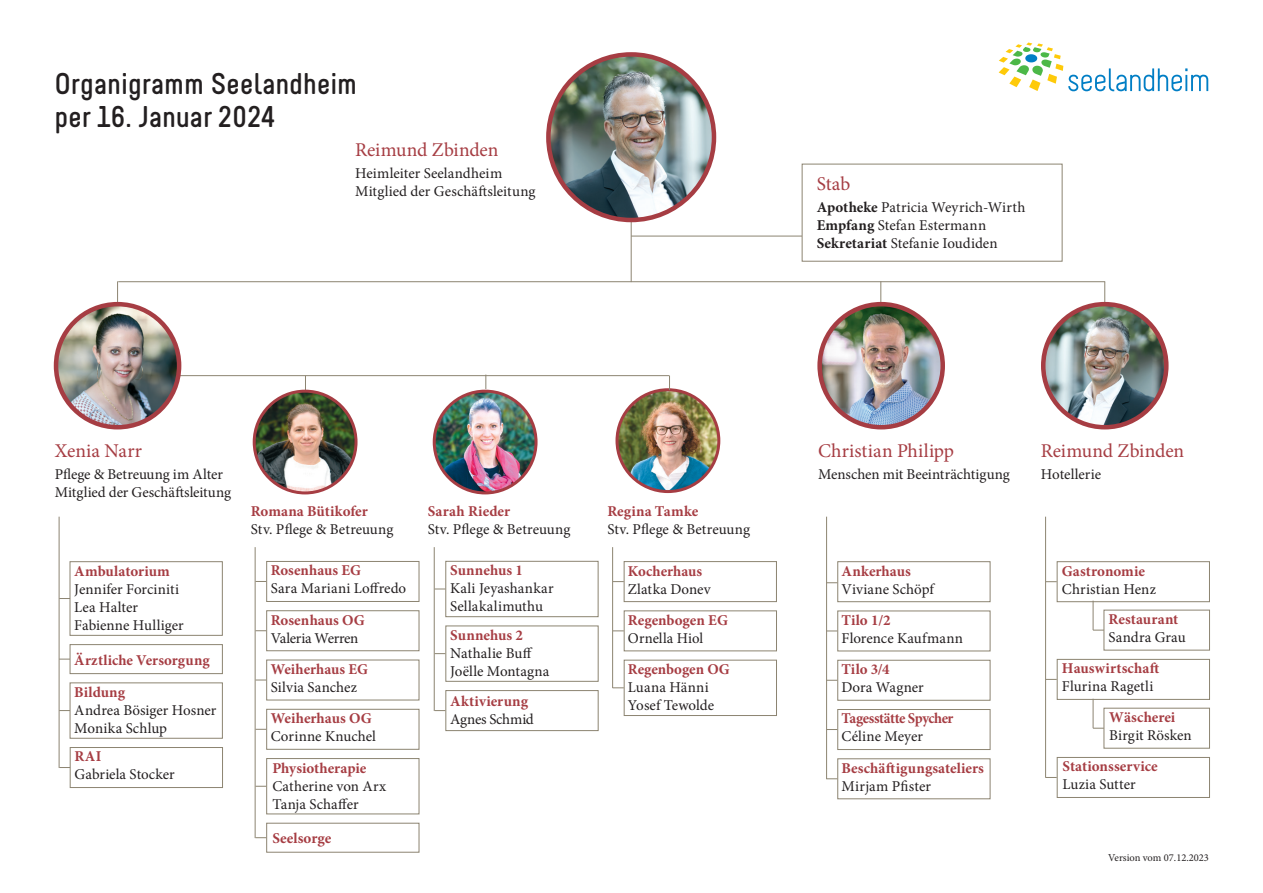
<style>
.page{position:relative;width:1263px;height:893px;background:#fff}
.page>*{position:absolute;margin:0;border:0;box-sizing:border-box;transform-origin:0 0}
.t1{font:700 30px/33px "Melbourne";letter-spacing:-.015em;color:#231f20}
.t2{font:19.5px "Minion Pro";letter-spacing:-.005em;color:#a63d43}
.t3{font:15px/18px "Minion Pro";letter-spacing:.005em;color:#231f20}
.t4{font:700 15px "Minion Pro";letter-spacing:.005em;color:#a63d43}
.t5{font:700 15px "Minion Pro";letter-spacing:-.03em;color:#a63d43}
.t6{font:15px "Minion Pro";letter-spacing:-.025em;color:#231f20}
.t7{font:15px "Minion Pro";letter-spacing:-.015em;color:#231f20}
.t8{font:10.5px "Minion Pro";color:#231f20}
.s1{font-weight:700}
</style>
<div class="page">
<svg style="left:999px;top:43px;width:209px;height:48px"></svg>
<hr style="left:118px;top:281px;width:987px;height:1px;background:#8c8471">
<hr style="left:176px;top:375px;width:493px;height:1px;background:#8c8471">
<hr style="left:631px;top:103px;width:1px;height:179px;background:#8c8471">
<img style="left:548px;top:54px;width:166px;height:166px;border-radius:83px">
<div style="left:546px;top:52px;width:170px;height:170px;border:4px solid #a63d43;border-radius:50%"></div>
<img style="left:434px;top:391px;width:102px;height:102px;border-radius:51px">
<div style="left:433px;top:390px;width:104px;height:104px;border:3px solid #a63d43;border-radius:50%"></div>
<hr style="left:117px;top:281px;width:1px;height:34px;background:#8c8471">
<img style="left:56px;top:304px;width:123px;height:123px;border-radius:62px">
<div style="left:54px;top:302px;width:127px;height:127px;border:4px solid #a63d43;border-radius:50%"></div>
<hr style="left:880px;top:281px;width:1px;height:34px;background:#8c8471">
<img style="left:820px;top:304px;width:123px;height:123px;border-radius:62px">
<div style="left:817px;top:302px;width:128px;height:127px;border:4px solid #a63d43;border-radius:50%"></div>
<hr style="left:1104px;top:282px;width:1px;height:34px;background:#8c8471">
<img style="left:1043px;top:304px;width:123px;height:123px;border-radius:62px">
<div style="left:1041px;top:302px;width:127px;height:127px;border:4px solid #a63d43;border-radius:50%"></div>
<div style="left:70px;top:644px;width:153px;height:30px;border:1px solid #8c8471"></div>
<div style="left:837px;top:660px;width:153px;height:41px;border:1px solid #8c8471"></div>
<div style="left:70px;top:682px;width:153px;height:57px;border:1px solid #8c8471"></div>
<div style="left:837px;top:709px;width:153px;height:41px;border:1px solid #8c8471"></div>
<div style="left:837px;top:758px;width:153px;height:41px;border:1px solid #8c8471"></div>
<div style="left:837px;top:561px;width:153px;height:41px;border:1px solid #8c8471"></div>
<div style="left:70px;top:561px;width:153px;height:75px;border:1px solid #8c8471"></div>
<img style="left:617px;top:390px;width:102px;height:102px;border-radius:51px">
<div style="left:615px;top:388px;width:105px;height:105px;border:3px solid #a63d43;border-radius:50%"></div>
<div style="left:266px;top:709px;width:153px;height:41px;border:1px solid #8c8471"></div>
<div style="left:266px;top:758px;width:153px;height:56px;border:1px solid #8c8471"></div>
<div style="left:266px;top:561px;width:153px;height:41px;border:1px solid #8c8471"></div>
<div style="left:266px;top:610px;width:153px;height:41px;border:1px solid #8c8471"></div>
<div style="left:266px;top:823px;width:153px;height:30px;border:1px solid #8c8471"></div>
<div style="left:1103px;top:610px;width:107px;height:40px;border:1px solid #8c8471"></div>
<div style="left:1057px;top:757px;width:153px;height:41px;border:1px solid #8c8471"></div>
<div style="left:1057px;top:561px;width:153px;height:41px;border:1px solid #8c8471"></div>
<hr style="left:631px;top:236px;width:171px;height:1px;background:#8c8471">
<div style="left:802px;top:164px;width:260px;height:98px;border:1px solid #8c8471"></div>
<div style="left:1103px;top:708px;width:107px;height:41px;border:1px solid #8c8471"></div>
<div style="left:1057px;top:659px;width:153px;height:41px;border:1px solid #8c8471"></div>
<svg style="left:1093px;top:699px;width:11px;height:30px"></svg>
<svg style="left:1093px;top:601px;width:11px;height:30px"></svg>
<svg style="left:305px;top:376px;width:1px;height:14px"></svg>
<svg style="left:485px;top:376px;width:1px;height:13px"></svg>
<svg style="left:669px;top:376px;width:1px;height:14px"></svg>
<div style="left:70px;top:747px;width:153px;height:41px;border:1px solid #8c8471"></div>
<img style="left:254px;top:391px;width:102px;height:101px">
<div style="left:253px;top:390px;width:104px;height:104px;border:3px solid #a63d43;border-radius:50%"></div>
<div style="left:445px;top:626px;width:153px;height:56px;border:1px solid #8c8471"></div>
<div style="left:445px;top:690px;width:153px;height:41px;border:1px solid #8c8471"></div>
<div style="left:445px;top:561px;width:153px;height:56px;border:1px solid #8c8471"></div>
<hr style="left:434px;top:547px;width:1px;height:164px;background:#8c8471">
<div style="left:624px;top:610px;width:153px;height:41px;border:1px solid #8c8471"></div>
<div style="left:624px;top:660px;width:153px;height:56px;border:1px solid #8c8471"></div>
<div style="left:624px;top:561px;width:153px;height:41px;border:1px solid #8c8471"></div>
<hr style="left:612px;top:547px;width:1px;height:141px;background:#8c8471">
<hr style="left:59px;top:517px;width:1px;height:251px;background:#8c8471">
<hr style="left:255px;top:547px;width:1px;height:291px;background:#8c8471">
<hr style="left:826px;top:517px;width:1px;height:262px;background:#8c8471">
<hr style="left:1045px;top:517px;width:1px;height:261px;background:#8c8471">
<h1 class="t1" style="left:54px;top:67px;width:305px">Organigramm Seelandheim per 16. Januar 2024</h1>
<h2 class="t2" style="left:355px;top:137px;width:145px">Reimund Zbinden</h2>
<p class="t3" style="left:355px;top:164px;width:182px">Heimleiter Seelandheim<br>Mitglied der Geschäftsleitung</p>
<h2 class="t2" style="left:817px;top:170px;width:35px">Stab</h2>
<p class="t3" style="left:817px;top:198px;width:210px"><span class="s1">Apotheke</span> Patricia Weyrich-Wirth<br><span class="s1">Empfang</span> Stefan Estermann<br><span class="s1">Sekretariat</span> Stefanie Ioudiden</p>
<h2 class="t2" style="left:55px;top:438px;width:89px">Xenia Narr</h2>
<p class="t3" style="left:55px;top:466px;width:178px">Pflege &amp; Betreuung im Alter<br>Mitglied der Geschäftsleitung</p>
<p class="t4" style="left:251px;top:501px;width:118px">Romana Bütikofer</p>
<p class="t3" style="left:251px;top:521px;width:144px">Stv. Pflege &amp; Betreuung</p>
<p class="t4" style="left:428px;top:501px;width:84px">Sarah Rieder</p>
<p class="t3" style="left:428px;top:521px;width:144px">Stv. Pflege &amp; Betreuung</p>
<p class="t4" style="left:607px;top:501px;width:93px">Regina Tamke</p>
<p class="t3" style="left:607px;top:521px;width:144px">Stv. Pflege &amp; Betreuung</p>
<h2 class="t2" style="left:818px;top:438px;width:137px">Christian Philipp</h2>
<p class="t3" style="left:818px;top:466px;width:193px">Menschen mit Beeinträchtigung</p>
<p class="t4" style="left:450px;top:560px;width:74px">Sunnehus 1</p>
<p class="t3" style="left:450px;top:580px;width:105px">Kali Jeyashankar<br>Sellakalimuthu</p>
<p class="t4" style="left:271px;top:560px;width:92px">Rosenhaus EG</p>
<p class="t3" style="left:271px;top:580px;width:137px">Sara Mariani Loffredo</p>
<p class="t4" style="left:271px;top:609px;width:95px">Rosenhaus OG</p>
<p class="t6" style="left:271px;top:628px;width:89px">Valeria Werren</p>
<p class="t4" style="left:628px;top:560px;width:76px">Kocherhaus</p>
<p class="t3" style="left:628px;top:580px;width:84px">Zlatka Donev</p>
<p class="t4" style="left:74px;top:560px;width:97px">Ambulatorium</p>
<p class="t3" style="left:74px;top:580px;width:111px">Jennifer Forciniti<br>Lea Halter<br>Fabienne Hulliger</p>
<p class="t4" style="left:841px;top:560px;width:71px">Ankerhaus</p>
<p class="t3" style="left:841px;top:580px;width:94px">Viviane Schöpf</p>
<p class="t4" style="left:628px;top:609px;width:101px">Regenbogen EG</p>
<p class="t3" style="left:628px;top:629px;width:77px">Ornella Hiol</p>
<p class="t4" style="left:628px;top:659px;width:103px">Regenbogen OG</p>
<p class="t3" style="left:628px;top:678px;width:88px">Luana Hänni<br>Yosef Tewolde</p>
<p class="t4" style="left:841px;top:610px;width:51px">Tilo 1/2</p>
<p class="t3" style="left:841px;top:629px;width:123px">Florence Kaufmann</p>
<p class="t4" style="left:450px;top:625px;width:74px">Sunnehus 2</p>
<p class="t3" style="left:450px;top:644px;width:101px">Nathalie Buff<br>Joëlle Montagna</p>
<p class="t4" style="left:450px;top:690px;width:79px">Aktivierung</p>
<p class="t7" style="left:450px;top:709px;width:85px">Agnes Schmid</p>
<p class="t4" style="left:74px;top:649px;width:137px">Ärztliche Versorgung</p>
<p class="t4" style="left:271px;top:659px;width:99px">Weiherhaus EG</p>
<p class="t3" style="left:271px;top:678px;width:88px">Silvia Sanchez</p>
<p class="t4" style="left:841px;top:659px;width:50px">Tilo 3/4</p>
<p class="t4" style="left:74px;top:681px;width:52px">Bildung</p>
<p class="t3" style="left:841px;top:678px;width:84px">Dora Wagner</p>
<p class="t3" style="left:74px;top:701px;width:144px">Andrea Bösiger Hosner<br>Monika Schlup</p>
<p class="t5" style="left:841px;top:708px;width:113px">Tagesstätte Spycher</p>
<p class="t4" style="left:271px;top:708px;width:102px">Weiherhaus OG</p>
<p class="t3" style="left:271px;top:727px;width:107px">Corinne Knuchel</p>
<p class="t4" style="left:272px;top:758px;width:96px">Physiotherapie</p>
<p class="t3" style="left:272px;top:777px;width:115px">Catherine von Arx<br>Tanja Schaffer</p>
<p class="t3" style="left:841px;top:728px;width:83px">Céline Meyer</p>
<p class="t4" style="left:841px;top:757px;width:144px">Beschäftigungsateliers</p>
<p class="t3" style="left:841px;top:777px;width:91px">Mirjam Pfister</p>
<p class="t4" style="left:74px;top:746px;width:29px">RAI</p>
<p class="t3" style="left:74px;top:766px;width:102px">Gabriela Stocker</p>
<p class="t4" style="left:272px;top:828px;width:60px">Seelsorge</p>
<h2 class="t2" style="left:1041px;top:438px;width:145px">Reimund Zbinden</h2>
<p class="t3" style="left:1041px;top:466px;width:62px">Hotellerie</p>
<p class="t4" style="left:1062px;top:560px;width:85px">Gastronomie</p>
<p class="t3" style="left:1062px;top:580px;width:96px">Christian Henz</p>
<p class="t4" style="left:1108px;top:609px;width:71px">Restaurant</p>
<p class="t3" style="left:1108px;top:628px;width:79px">Sandra Grau</p>
<p class="t4" style="left:1062px;top:658px;width:99px">Hauswirtschaft</p>
<p class="t3" style="left:1062px;top:678px;width:93px">Flurina Ragetli</p>
<p class="t4" style="left:1109px;top:707px;width:68px">Wäscherei</p>
<p class="t3" style="left:1109px;top:726px;width:84px">Birgit Rösken</p>
<p class="t4" style="left:1062px;top:756px;width:97px">Stationsservice</p>
<p class="t3" style="left:1062px;top:776px;width:75px">Luzia Sutter</p>
<p class="t8" style="left:1108px;top:851px;width:102px">Version vom 07.12.2023</p>
</div>
